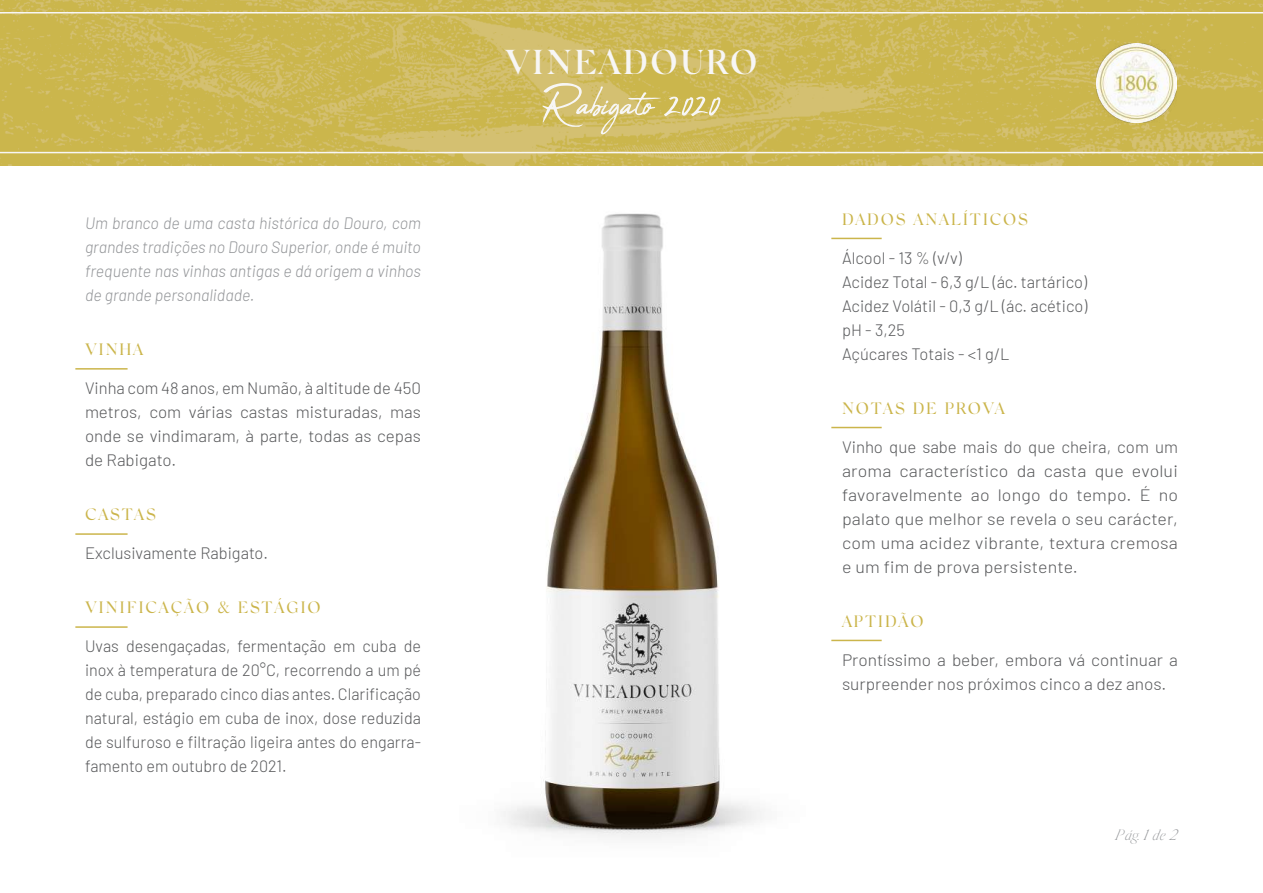
<style>
.page{position:relative;width:1263px;height:893px;background:#fff}
.page>*{position:absolute;margin:0;border:0;box-sizing:border-box;transform-origin:0 0}
.t1{font:52.5px "Abuget";color:#f7f6f5}
.t2{font:500 34.5px "Silk Serif";letter-spacing:.05em;color:#f7f6f5}
.t3{font:300 16.5px/24px "Barlow";color:#58595b;text-align:justify}
.t4{font:italic 300 16.5px/24px "Barlow";color:#939598;text-align:justify}
.t5{font:300 16.5px/24px "Barlow";color:#58595b;scale:1.05 1}
.t6{font:16.5px "Silk Serif";letter-spacing:.1em;color:#cbb54b}
.t7{font:italic 200 15px "Silk Serif";color:#939598}
</style>
<div class="page">
<img style="left:0;top:0;width:1263px;height:166px">
<img style="left:503px;top:213px;width:379px;height:626px">
<hr style="left:0;top:12px;width:1263px;height:2px;background:#f7f6f5">
<hr style="left:0;top:152px;width:1263px;height:1px;background:#f7f6f5">
<hr style="left:75px;top:368px;width:53px;height:2px;background:#cbb54b">
<hr style="left:831px;top:238px;width:51px;height:1px;background:#cbb54b">
<hr style="left:75px;top:533px;width:53px;height:2px;background:#cbb54b">
<hr style="left:831px;top:427px;width:51px;height:1px;background:#cbb54b">
<hr style="left:75px;top:626px;width:53px;height:2px;background:#cbb54b">
<hr style="left:831px;top:640px;width:51px;height:1px;background:#cbb54b">
<img style="left:1097px;top:43px;width:80px;height:80px">
<p class="t4" style="left:85px;top:210px;width:337px">Um branco de uma casta histórica do Douro, com grandes tradições no Douro Superior, onde é muito frequente nas vinhas antigas e dá origem a vinhos de grande personalidade.</p>
<p class="t6" style="left:85px;top:340px;width:60px">VINHA</p>
<p class="t3" style="left:85px;top:375px;width:337px">Vinha com 48 anos, em Numão, à altitude de 450 metros, com várias castas misturadas, mas onde se vindimaram, à parte, todas as cepas de Rabigato.</p>
<p class="t6" style="left:85px;top:505px;width:73px">CASTAS</p>
<p class="t3" style="left:85px;top:540px;width:184px">Exclusivamente Rabigato.</p>
<p class="t6" style="left:85px;top:598px;width:237px">VINIFICAÇÃO &amp; ESTÁGIO</p>
<p class="t3" style="left:85px;top:633px;width:337px">Uvas desengaçadas, fermentação em cuba de inox à temperatura de 20°C, recorrendo a um pé de cuba, preparado cinco dias antes. Clarificação natural, estágio em cuba de inox, dose reduzida de sulfuroso e filtração ligeira antes do engarra&shy;famento em outubro de 2021.</p>
<h2 class="t2" style="left:505px;top:42px;width:254px">VINEADOURO</h2>
<h1 class="t1" style="left:542px;top:75px;width:180px">Rabigato 2020</h1>
<p class="t6" style="left:842px;top:209px;width:188px">DADOS ANALÍTICOS</p>
<p class="t3" style="left:842px;top:245px;width:247px;text-align:left">Álcool - 13 % (v/v)<br>Acidez Total - 6,3 g/L (ác. tartárico)<br>Acidez Volátil - 0,3 g/L (ác. acético) pH - 3,25<br>Açúcares Totais - &lt;1 g/L</p>
<p class="t6" style="left:842px;top:398px;width:165px">NOTAS DE PROVA</p>
<p class="t3" style="left:842px;top:434px;width:337px">Vinho que sabe mais do que cheira, com um aroma característico da casta que evolui favoravelmente ao longo do tempo. É no palato que melhor se revela o seu carácter, com uma acidez vibrante, textura cremosa e um fim de prova persistente.</p>
<p class="t6" style="left:842px;top:611px;width:83px">APTIDÃO</p>
<p class="t5" style="left:842px;top:647px;width:321px">Prontíssimo a beber, embora vá continuar a surpreender nos próximos cinco a dez anos.</p>
<p class="t7" style="left:1116px;top:827px;width:63px">Pág. 1 de 2</p>
</div>
